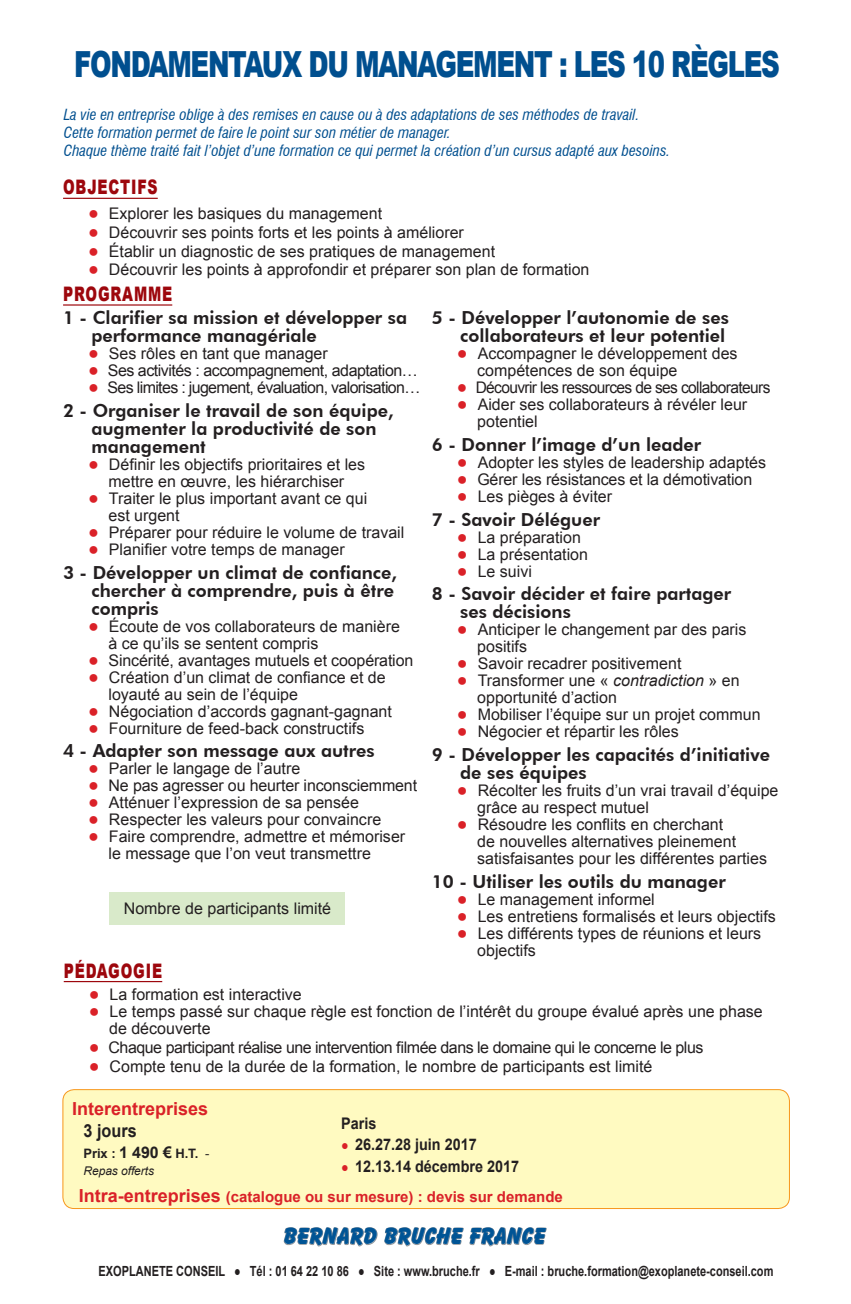
<style>
.page{position:relative;width:851px;height:1304px;background:#fff}
.page>*{position:absolute;margin:0;border:0;box-sizing:border-box;transform-origin:0 0}
.t1{font:900 36px "Arial";letter-spacing:-.05em;color:#004f8f;scale:.72 1}
.t2{font:800 24px "Balloon BT";letter-spacing:.005em;color:#005495}
.t3{font:900 20px "Arial";letter-spacing:.06em;color:#9d070d;scale:.7 1}
.t4{font:800 18px/18px "Futura BT";color:#231f20}
.t5{font:700 18px "Arial";color:#da2128}
.t6{font:700 18px "Arial";color:#231f20;scale:.9 1}
.t7{font:16px/17px "Arial";color:#231f20}
.t8{font:16px "Arial";letter-spacing:-.03em;color:#231f20}
.t9{font:16px "Arial";letter-spacing:-.04em;color:#231f20}
.t10{font:700 16px "Arial";color:#231f20;scale:.9 1}
.t11{font:italic condensed 15px/18px "Swiss 721 BT";color:#004f8f}
.t12{font:700 15px "Arial";color:#da2128}
.t13{font:700 14px "Arial";color:#231f20;scale:.78 1}
.t14{font:700 13px "Arial";color:#231f20}
.t15{font:italic 12px "Arial";letter-spacing:-.005em;color:#231f20}
.s1{font-weight:700;font-size:18px;color:#da2128}
.s2{font-style:italic}
.s3{font-size:16px}
.s4{font-weight:400}
.s5{font-size:14px;color:#da2128}
.s6{font-size:18px}
</style>
<div class="page">
<svg style="left:283px;top:1227px;width:264px;height:20px"></svg>
<div style="left:63px;top:1090px;width:726px;height:118px;background:#fffac1;border-radius:11px"></div>
<div style="left:62px;top:1089px;width:727px;height:120px;border:1px solid #f7971d;border-radius:11px"></div>
<hr style="left:63px;top:198px;width:95px;height:1px;background:#9d070d">
<hr style="left:63px;top:304px;width:109px;height:2px;background:#9d070d">
<hr style="left:64px;top:981px;width:98px;height:1px;background:#9d070d">
<div style="left:110px;top:892px;width:235px;height:33px;background:#d9eaca"></div>
<h1 class="t1" style="left:74px;top:38px;width:981px">FONDAMENTAUX DU MANAGEMENT : LES 10 RÈGLES</h1>
<p class="t11" style="left:64px;top:106px;width:608px">La vie en entreprise oblige à des remises en cause ou à des adaptations de ses méthodes de travail.<br>Cette formation permet de faire le point sur son métier de manager.<br>Chaque thème traité fait l’objet d’une formation ce qui permet la création d’un cursus adapté aux besoins.</p>
<p class="t3" style="left:63px;top:173px;width:137px">OBJ ECTIFS</p>
<p class="t7" style="left:88px;top:205px;width:295px"><span class="s1">●</span> Explorer les basiques du management</p>
<p class="t7" style="left:88px;top:224px;width:377px"><span class="s1">●</span> Découvrir ses points forts et les points à améliorer</p>
<p class="t7" style="left:88px;top:243px;width:408px"><span class="s1">●</span> Établir un diagnostic de ses pratiques de management</p>
<p class="t7" style="left:88px;top:261px;width:503px"><span class="s1">●</span> Découvrir les points à approfondir et préparer son plan de formation</p>
<p class="t3" style="left:63px;top:279px;width:157px">PROGRAMME</p>
<p class="t4" style="left:91px;top:309px;width:317px;text-indent:-28px">1 - Clarifier sa mission et développer sa performance managériale</p>
<p class="t7" style="left:88px;top:345px;width:241px"><span class="s1">●</span> Ses rôles en tant que manager</p>
<p class="t8" style="left:88px;top:360px;width:331px"><span class="s1">●</span> Ses activités : accompagnement, adaptation…</p>
<p class="t9" style="left:88px;top:377px;width:334px"><span class="s1">●</span> Ses limites : jugement, évaluation, valorisation…</p>
<p class="t4" style="left:91px;top:401px;width:304px;text-indent:-28px">2 - Organiser le travail de son équipe, augmenter la productivité de son management</p>
<p class="t7" style="left:88px;top:456px;width:278px;text-align:center"><span class="s1">●</span> Définir les objectifs prioritaires et les mettre en œuvre, les hiérarchiser</p>
<p class="t7" style="left:108px;top:490px;width:260px;text-indent:-20px"><span class="s1">●</span> Traiter le plus important avant ce qui est urgent</p>
<p class="t7" style="left:88px;top:524px;width:318px"><span class="s1">●</span> Préparer pour réduire le volume de travail</p>
<p class="t7" style="left:88px;top:541px;width:258px"><span class="s1">●</span> Planifier votre temps de manager</p>
<p class="t4" style="left:91px;top:563px;width:307px;text-indent:-28px">3 - Développer un climat de confiance, chercher à comprendre, puis à être compris</p>
<p class="t7" style="left:108px;top:618px;width:293px;text-indent:-20px"><span class="s1">●</span> Écoute de vos collaborateurs de manière à ce qu’ils se sentent compris</p>
<p class="t7" style="left:88px;top:652px;width:327px"><span class="s1">●</span> Sincérité, avantages mutuels et coopération</p>
<p class="t7" style="left:108px;top:669px;width:279px;text-indent:-20px"><span class="s1">●</span> Création d’un climat de confiance et de loyauté au sein de l’équipe</p>
<p class="t7" style="left:88px;top:703px;width:305px"><span class="s1">●</span> Négociation d’accords gagnant-gagnant</p>
<p class="t7" style="left:88px;top:720px;width:278px"><span class="s1">●</span> Fourniture de feed-back constructifs</p>
<p class="t4" style="left:63px;top:742px;width:313px">4 - Adapter son message aux autres</p>
<p class="t7" style="left:88px;top:760px;width:214px"><span class="s1">●</span> Parler le langage de l’autre</p>
<p class="t7" style="left:88px;top:777px;width:330px"><span class="s1">●</span> Ne pas agresser ou heurter inconsciemment</p>
<p class="t7" style="left:88px;top:794px;width:272px"><span class="s1">●</span> Atténuer l’expression de sa pensée</p>
<p class="t7" style="left:88px;top:811px;width:294px"><span class="s1">●</span> Respecter les valeurs pour convaincre</p>
<p class="t7" style="left:108px;top:828px;width:298px;text-indent:-20px"><span class="s1">●</span> Faire comprendre, admettre et mémoriser le message que l’on veut transmettre</p>
<p class="t4" style="left:432px;top:309px;width:298px;text-align:right">5 - Développer l’autonomie de ses collaborateurs et leur potentiel</p>
<p class="t7" style="left:477px;top:345px;width:262px;text-indent:-20px"><span class="s1">●</span> Accompagner le développement des compétences de son équipe</p>
<p class="t9" style="left:456px;top:377px;width:315px"><span class="s1">●</span> Découvrir les ressources de ses collaborateurs</p>
<p class="t7" style="left:477px;top:396px;width:271px;text-indent:-20px"><span class="s1">●</span> Aider ses collaborateurs à révéler leur potentiel</p>
<p class="t4" style="left:432px;top:435px;width:271px">6 - Donner l’image d’un leader</p>
<p class="t7" style="left:456px;top:454px;width:311px"><span class="s1">●</span> Adopter les styles de leadership adaptés</p>
<p class="t7" style="left:456px;top:471px;width:297px"><span class="s1">●</span> Gérer les résistances et la démotivation</p>
<p class="t7" style="left:456px;top:488px;width:157px"><span class="s1">●</span> Les pièges à éviter</p>
<p class="t4" style="left:432px;top:510px;width:170px">7 - Savoir Déléguer</p>
<p class="t7" style="left:456px;top:529px;width:126px"><span class="s1">●</span> La préparation</p>
<p class="t7" style="left:456px;top:546px;width:133px"><span class="s1">●</span> La présentation</p>
<p class="t7" style="left:456px;top:563px;width:77px"><span class="s1">●</span> Le suivi</p>
<p class="t4" style="left:460px;top:585px;width:272px;text-indent:-28px">8 - Savoir décider et faire partager ses décisions</p>
<p class="t7" style="left:477px;top:621px;width:271px;text-indent:-20px"><span class="s1">●</span> Anticiper le changement par des paris positifs</p>
<p class="t7" style="left:456px;top:655px;width:226px"><span class="s1">●</span> Savoir recadrer positivement</p>
<p class="t7" style="left:477px;top:672px;width:264px;text-indent:-20px"><span class="s1">●</span> Transformer une « <span class="s2">contradiction</span> » en opportunité d’action</p>
<p class="t7" style="left:456px;top:706px;width:305px"><span class="s1">●</span> Mobiliser l’équipe sur un projet commun</p>
<p class="t7" style="left:456px;top:723px;width:223px"><span class="s1">●</span> Négocier et répartir les rôles</p>
<p class="t4" style="left:460px;top:745px;width:311px;text-indent:-28px">9 - Développer les capacités d’initiative de ses équipes</p>
<p class="t7" style="left:477px;top:782px;width:303px;text-indent:-20px"><span class="s1">●</span> Récolter les fruits d’un vrai travail d’équipe grâce au respect mutuel</p>
<p class="t7" style="left:477px;top:816px;width:291px;text-indent:-20px"><span class="s1">●</span> Résoudre les conflits en cherchant<br>de nouvelles alternatives pleinement satisfaisantes pour les différentes parties</p>
<p class="t4" style="left:432px;top:872px;width:295px">10 - Utiliser les outils du manager</p>
<p class="t7" style="left:456px;top:891px;width:199px"><span class="s1">●</span> Le management informel</p>
<p class="t7" style="left:456px;top:908px;width:320px"><span class="s1">●</span> Les entretiens formalisés et leurs objectifs</p>
<p class="t7" style="left:477px;top:925px;width:285px;text-indent:-20px"><span class="s1">●</span> Les différents types de réunions et leurs objectifs</p>
<p class="t7" style="left:124px;top:900px;width:209px">Nombre de participants limité</p>
<p class="t3" style="left:64px;top:956px;width:142px">PÉDAGOGIE</p>
<p class="t7" style="left:89px;top:986px;width:214px"><span class="s1">●</span> La formation est interactive</p>
<p class="t7" style="left:109px;top:1003px;width:655px;text-indent:-20px"><span class="s1">●</span> Le temps passé sur chaque règle est fonction de l’intérêt du groupe évalué après une phase de découverte</p>
<p class="t8" style="left:89px;top:1037px;width:616px"><span class="s1">●</span> Chaque participant réalise une intervention filmée dans le domaine qui le concerne le plus</p>
<p class="t7" style="left:89px;top:1058px;width:565px"><span class="s1">●</span> Compte tenu de la durée de la formation, le nombre de participants est limité</p>
<p class="t5" style="left:72px;top:1097px;width:138px">Interentreprises</p>
<p class="t6" style="left:83px;top:1119px;width:61px">3 jours</p>
<p class="t14" style="left:83px;top:1145px;width:128px">Prix : <span class="s3">1 490 €</span> H.T. <span class="s4">-</span></p>
<p class="t15" style="left:83px;top:1163px;width:72px">Repas offerts</p>
<p class="t10" style="left:341px;top:1112px;width:41px">Paris</p>
<p class="t10" style="left:341px;top:1134px;width:152px"><span class="s5">●</span> 26.27.28 juin 2017</p>
<p class="t10" style="left:341px;top:1156px;width:199px"><span class="s5">●</span> 12.13.14 décembre 2017</p>
<p class="t12" style="left:79px;top:1186px;width:485px"><span class="s6">Intra-entreprises</span> (catalogue ou sur mesure) : devis sur demande</p>
<h2 class="t2" style="left:283px;top:1222px;width:264px">BERNARD BRUCHE FRANCE</h2>
<p class="t13" style="left:43px;top:1262px;width:938px"><sup>174</sup> EXOPLANETE CONSEIL ● Tél : 01 64 22 10 86 ● Site : www.bruche.fr ● E-mail : bruche.formation@exoplanete-conseil.com</p>
</div>
